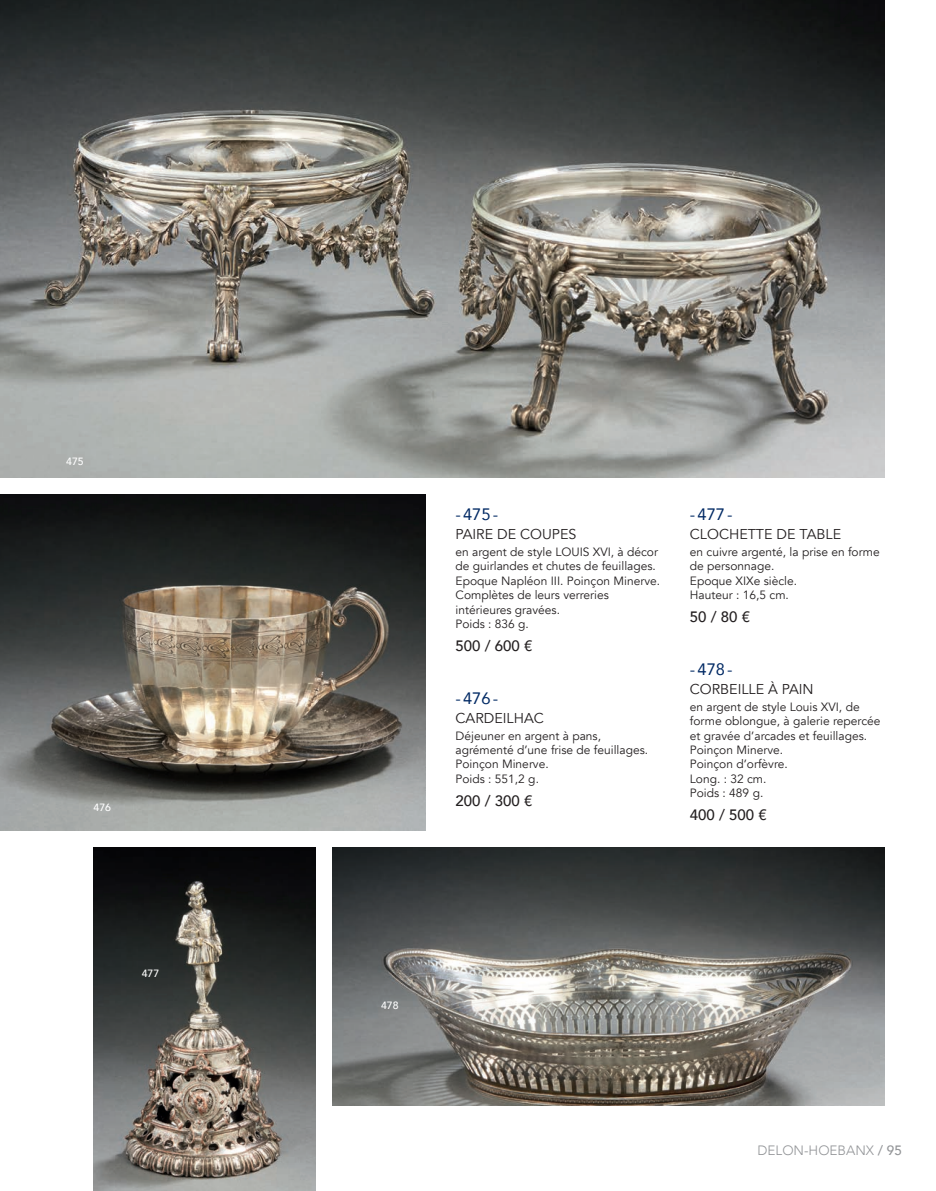
<style>
.page{position:relative;width:936px;height:1191px;background:#fff}
.page>*{position:absolute;margin:0;border:0;box-sizing:border-box;transform-origin:0 0}
.t1{font:16.5px "Avenir";color:#002964}
.t2{font:500 15px "Avenir";color:#231f20}
.t3{font:14.25px "Avenir";color:#231f20}
.t4{font:300 13.5px "Avenir";color:#939598}
.t5{font:12px/14.4px "Avenir";color:#231f20}
.t6{font:500 10.5px "Avenir";color:#fff}
.s1{font-weight:500}
</style>
<div class="page">
<img style="left:333px;top:847px;width:551px;height:259px">
<img style="left:94px;top:847px;width:221px;height:344px">
<img style="left:0;top:0;width:884px;height:477px">
<img style="left:0;top:494px;width:425px;height:336px">
<p class="t6" style="left:66px;top:452px;width:19px">475</p>
<p class="t6" style="left:94px;top:798px;width:19px">476</p>
<p class="t6" style="left:142px;top:963px;width:19px">477</p>
<h1 class="t1" style="left:455px;top:501px;width:44px">-475-</h1>
<p class="t3" style="left:455px;top:526px;width:122px">PAIRE DE COUPES</p>
<p class="t5" style="left:455px;top:545px;width:206px">en argent de style LOUIS XVI, à décor de guirlandes et chutes de feuillages.<br>Epoque Napléon III. Poinçon Minerve.<br>Complètes de leurs verreries intérieures gravées.<br>Poids : 836 g.</p>
<p class="t2" style="left:455px;top:633px;width:78px">500 / 600 €</p>
<h1 class="t1" style="left:455px;top:684px;width:44px">-476-</h1>
<p class="t3" style="left:455px;top:709px;width:90px">CARDEILHAC</p>
<p class="t5" style="left:455px;top:728px;width:194px">Déjeuner en argent à pans, agrémenté d’une frise de feuillages.<br>Poinçon Minerve.<br>Poids : 551,2 g.</p>
<p class="t2" style="left:455px;top:787px;width:78px">200 / 300 €</p>
<h1 class="t1" style="left:690px;top:501px;width:44px">-477-</h1>
<p class="t3" style="left:690px;top:526px;width:153px">CLOCHETTE DE TABLE</p>
<p class="t5" style="left:690px;top:545px;width:191px">en cuivre argenté, la prise en forme de personnage.<br>Epoque XIXe siècle.<br>Hauteur : 16,5 cm.</p>
<p class="t2" style="left:690px;top:604px;width:62px">50 / 80 €</p>
<h1 class="t1" style="left:690px;top:656px;width:44px">-478-</h1>
<p class="t3" style="left:690px;top:681px;width:125px">CORBEILLE À PAIN</p>
<p class="t5" style="left:690px;top:699px;width:192px">en argent de style Louis XVI, de forme oblongue, à galerie repercée et gravée d’arcades et feuillages.<br>Poinçon Minerve.<br>Poinçon d’orfèvre.<br>Long. : 32 cm.<br>Poids : 489 g.</p>
<p class="t2" style="left:690px;top:802px;width:78px">400 / 500 €</p>
<p class="t6" style="left:381px;top:996px;width:19px">478</p>
<p class="t4" style="left:757px;top:1142px;width:146px">DELON-HOEBANX <span class="s1">/ 95</span></p>
</div>
